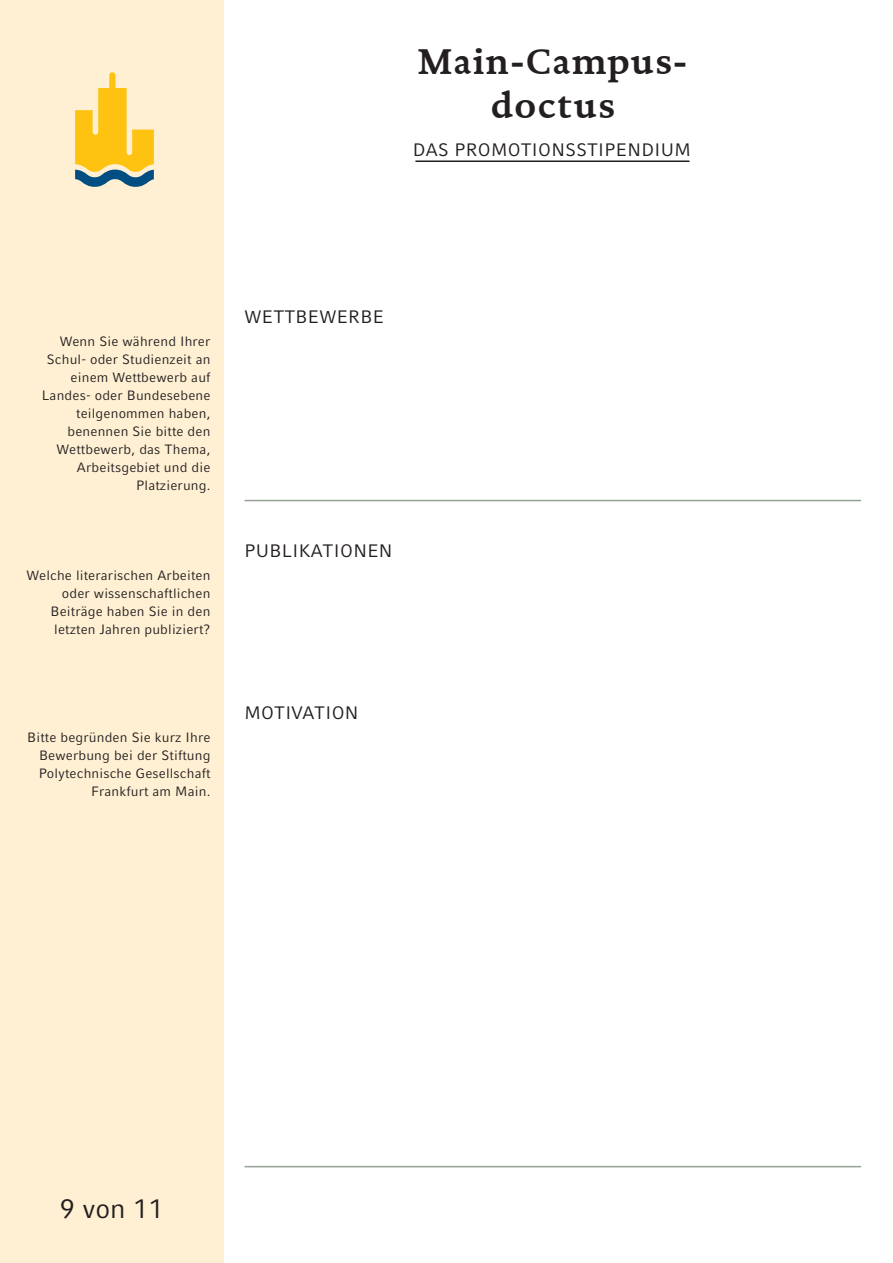
<style>
.page{position:relative;width:893px;height:1263px;background:#fff}
.page>*{position:absolute;margin:0;border:0;box-sizing:border-box;transform-origin:0 0}
.t1{font:700 36px/43.2px "DTL Documenta T";letter-spacing:.03em;color:#231f20;text-align:center}
.t2{font:27px "Compatil Fact LT Pro";color:#231f20}
.t3{font:18px "Compatil Fact LT Pro";letter-spacing:.02em;color:#231f20}
.t4{font:13.5px/18px "Compatil Fact LT Pro";letter-spacing:.01em;color:#231f20;text-align:right}
</style>
<div class="page">
<div style="left:0;top:0;width:223px;height:1263px;background:#fff0d3"></div>
<hr style="left:415px;top:160px;width:274px;height:2px;background:#231f20">
<svg style="left:75px;top:72px;width:79px;height:115px"></svg>
<hr style="left:244px;top:500px;width:617px;height:1px;background:#96a196">
<hr style="left:244px;top:1166px;width:617px;height:1px;background:#96a196">
<h1 class="t1" style="left:418px;top:40px;width:271px">Main-Campus&shy;doctus</h1>
<h3 class="t3" style="left:413px;top:139px;width:279px">Das PromotionsStipendium</h3>
<p class="t4" style="left:42px;top:333px;width:170px">Wenn Sie während I hrer<br>Schul- oder Studienzeit an einem Wettbewerb auf<br>Landes- oder Bundesebene teilgenommen haben, benennen Sie bitte den<br>Wettbewerb, das Thema,<br>Arbeitsgebiet und die<br>Platzierung.</p>
<p class="t4" style="left:27px;top:567px;width:185px">Welche literarischen Arbeiten oder wissenschaftlichen<br>Beiträge haben Sie in den letzten Jahren publiziert?</p>
<p class="t4" style="left:27px;top:729px;width:185px">Bitte begründen Sie kurz I hre<br>Bewerbung bei der Stiftung<br>Polytechnische Gesellschaft<br>Frankfurt am Main.</p>
<h3 class="t3" style="left:244px;top:306px;width:141px">Wettb ewerb e</h3>
<h3 class="t3" style="left:244px;top:540px;width:150px">Publikationen</h3>
<h3 class="t3" style="left:244px;top:702px;width:116px">Motivation</h3>
<h2 class="t2" style="left:60px;top:1193px;width:105px">9 von 11</h2>
</div>
